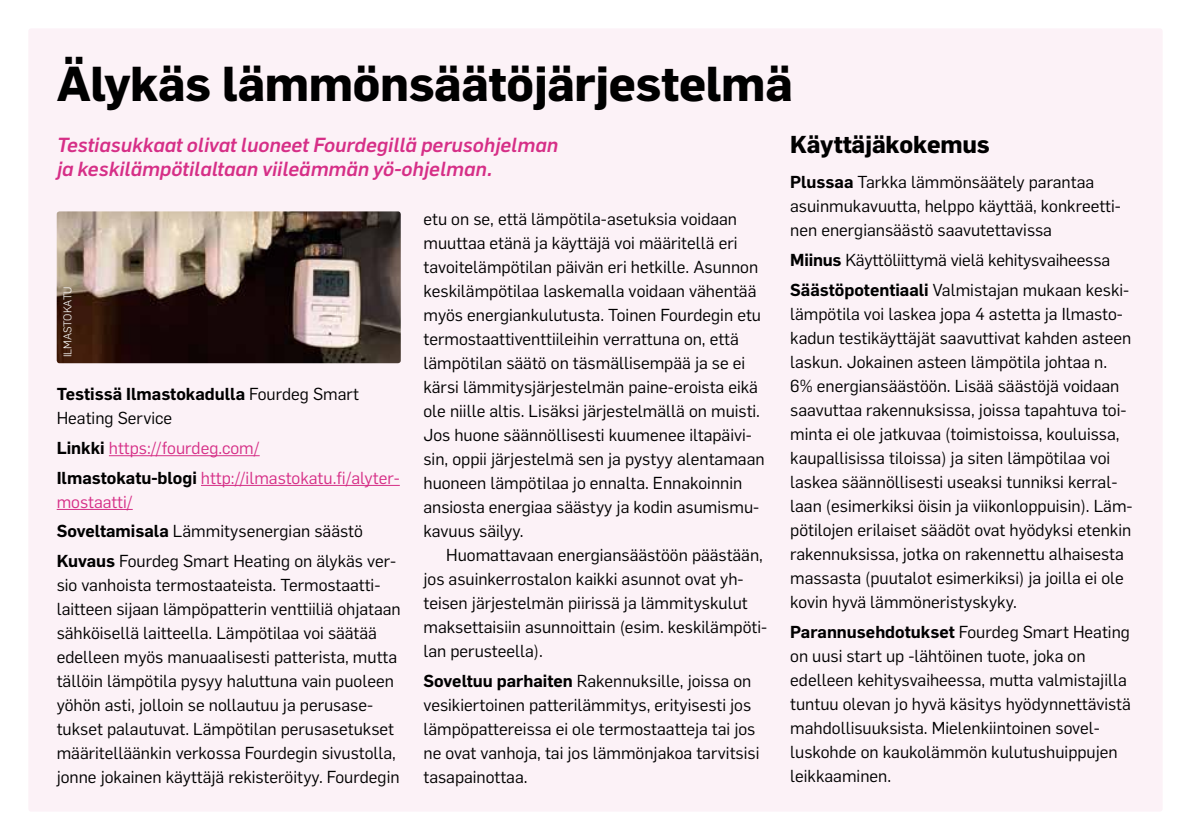
<style>
.page{position:relative;width:1191px;height:840px;background:#fff}
.page>*{position:absolute;margin:0;border:0;box-sizing:border-box;transform-origin:0 0}
.otsikko24{font:700 48px "Flama";letter-spacing:-.01em;color:#000}
.otsikko12{font:700 24px "Flama";letter-spacing:-.01em;color:#000}
.anekdootti-ananas{font:italic 500 20px/24.6px "Flama";color:#d62f87}
.leipis_1mm_yllä{font:17px/24px "Flama";color:#000}
.leipis_ISI{font:17px/24px "Flama";color:#000}
.leipis_1mm_yllä-2{font:17px/24px "Flama";color:#d62f87}
.otsikko12-2{font:300 11px "Flama";letter-spacing:-.01em;color:#fff}
.s1{font-weight:600}
.s2{font-weight:600;color:#000}
</style>
<div class="page">
<div style="left:28px;top:28px;width:1134px;height:783px;background:#fcf2f7;border-radius:3px"></div>
<hr style="left:109px;top:455px;width:151px;height:1px;background:#d62f87">
<hr style="left:201px;top:484px;width:199px;height:1px;background:#d62f87">
<hr style="left:57px;top:508px;width:76px;height:1px;background:#d62f87">
<img style="left:57px;top:211px;width:344px;height:152px">
<p class="otsikko24" style="left:57px;top:55px;width:737px">Älykäs lämmönsäätöjärjestelmä</p>
<p class="anekdootti-ananas" style="left:57px;top:130px;width:503px">Testiasukkaat olivat luoneet Fourdegillä perusohjelman ja keskilämpötilaltaan viileämmän yö-ohjelman.</p>
<p class="otsikko12" style="left:790px;top:130px;width:201px">Käyttäjäkokemus</p>
<p class="leipis_1mm_yllä" style="left:790px;top:169px;width:332px"><span class="s1">Plussaa</span> Tarkka lämmönsäätely parantaa asuinmukavuutta, helppo käyttää, konkreetti&shy;nen energiansäästö saavutettavissa</p>
<p class="leipis_1mm_yllä" style="left:790px;top:247px;width:321px"><span class="s1">Miinus</span> Käyttöliittymä vielä kehitysvaiheessa</p>
<p class="leipis_1mm_yllä" style="left:790px;top:276px;width:344px"><span class="s1">Säästöpotentiaali</span> Valmistajan mukaan keski&shy;lämpötila voi laskea jopa 4 astetta ja Ilmasto&shy;kadun testikäyttäjät saavuttivat kahden asteen laskun. Jokainen asteen lämpötila johtaa n.<br>6% energiansäästöön. Lisää säästöjä voidaan saavuttaa rakennuksissa, joissa tapahtuva toi&shy;minta ei ole jatkuvaa (toimistoissa, kouluissa, kaupallisissa tiloissa) ja siten lämpötilaa voi laskea säännöllisesti useaksi tunniksi kerral&shy;laan (esimerkiksi öisin ja viikonloppuisin). Läm&shy;pötilojen erilaiset säädöt ovat hyödyksi etenkin rakennuksissa, jotka on rakennettu alhaisesta massasta (puutalot esimerkiksi) ja joilla ei ole kovin hyvä lämmöneristyskyky.</p>
<p class="leipis_1mm_yllä" style="left:790px;top:618px;width:342px"><span class="s1">Parannusehdotukset</span> Fourdeg Smart Heating on uusi start up -lähtöinen tuote, joka on edelleen kehitysvaiheessa, mutta valmistajilla tuntuu olevan jo hyvä käsitys hyödynnettävistä mahdollisuuksista. Mielenkiintoinen sovel&shy;luskohde on kaukolämmön kulutushuippujen leikkaaminen.</p>
<p class="leipis_1mm_yllä" style="left:423px;top:205px;width:343px">etu on se, että lämpötila-asetuksia voidaan muuttaa etänä ja käyttäjä voi määritellä eri tavoitelämpötilan päivän eri hetkille. Asunnon keskilämpötilaa laskemalla voidaan vähentää myös energiankulutusta. Toinen Fourdegin etu termostaattiventtiileihin verrattuna on, että lämpötilan säätö on täsmällisempää ja se ei kärsi lämmitysjärjestelmän paine-eroista eikä ole niille altis. Lisäksi järjestelmällä on muisti.<br>Jos huone säännöllisesti kuumenee iltapäivi&shy;sin, oppii järjestelmä sen ja pystyy alentamaan huoneen lämpötilaa jo ennalta. Ennakoinnin ansiosta energiaa säästyy ja kodin asumismu&shy;kavuus säilyy.</p>
<p class="leipis_ISI" style="left:423px;top:541px;width:345px;text-indent:23px">Huomattavaan energiansäästöön päästään, jos asuinkerrostalon kaikki asunnot ovat yh&shy;teisen järjestelmän piirissä ja lämmityskulut maksettaisiin asunnoittain (esim. keskilämpöti&shy;lan perusteella).</p>
<p class="leipis_1mm_yllä" style="left:423px;top:667px;width:337px"><span class="s1">Soveltuu parhaiten</span> Rakennuksille, joissa on vesikiertoinen patterilämmitys, erityisesti jos lämpöpattereissa ei ole termostaatteja tai jos ne ovat vanhoja, tai jos lämmönjakoa tarvitsisi tasapainottaa.</p>
<p class="otsikko12-2" style="left:60px;top:357px;width:72px;rotate:-90deg">ILMASTOKATU</p>
<p class="leipis_1mm_yllä" style="left:57px;top:381px;width:304px"><span class="s1">Testissä Ilmastokadulla</span> Fourdeg Smart<br>Heating Service</p>
<p class="leipis_1mm_yllä-2" style="left:57px;top:434px;width:204px"><span class="s2">Linkki</span> https://fourdeg.com/</p>
<p class="leipis_1mm_yllä-2" style="left:57px;top:464px;width:344px"><span class="s2">Ilmastokatu-blogi</span> http://ilmastokatu.fi/alyter&shy;mostaatti/</p>
<p class="leipis_1mm_yllä" style="left:57px;top:518px;width:308px"><span class="s1">Soveltamisala</span> Lämmitysenergian säästö</p>
<p class="leipis_1mm_yllä" style="left:57px;top:547px;width:345px"><span class="s1">Kuvaus</span> Fourdeg Smart Heating on älykäs ver&shy;sio vanhoista termostaateista. Termostaatti&shy;laitteen sijaan lämpöpatterin venttiiliä ohjataan sähköisellä laitteella. Lämpötilaa voi säätää edelleen myös manuaalisesti patterista, mutta tällöin lämpötila pysyy haluttuna vain puoleen yöhön asti, jolloin se nollautuu ja perusase&shy;tukset palautuvat. Lämpötilan perusasetukset määritelläänkin verkossa Fourdegin sivustolla, jonne jokainen käyttäjä rekisteröityy. Fourdegin</p>
</div>
